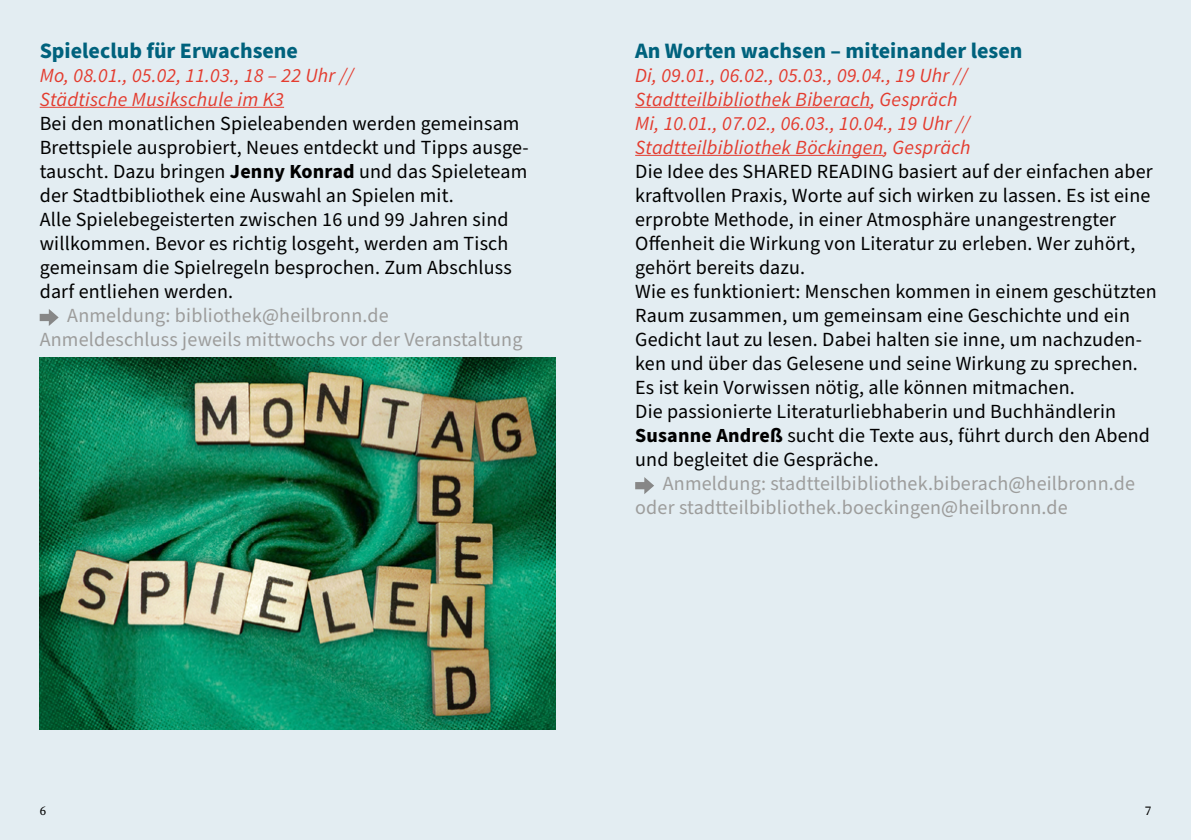
<style>
.page{position:relative;width:1191px;height:840px;background:#fff}
.page>*{position:absolute;margin:0;border:0;box-sizing:border-box;transform-origin:0 0}
.t1{font:700 22px "Source Sans Pro";color:#00627d}
.t2{font:20px/24px "Source Sans Pro";letter-spacing:.01em;color:#000}
.t3{font:italic 20px/24px "Source Sans Variable";letter-spacing:.01em;color:#e43c2f}
.t4{font:20px/24px "Source Sans Pro";letter-spacing:.01em;color:#9d9d9c}
.t5{font:13px "Source Serif Pro";color:#000}
.s1{font-weight:700}
</style>
<div class="page">
<div style="left:0;top:0;width:1191px;height:839px;background:#e3edf2"></div>
<hr style="left:40px;top:107px;width:244px;height:1px;background:#e43c2f">
<svg style="left:40px;top:309px;width:19px;height:17px"></svg>
<hr style="left:635px;top:107px;width:235px;height:1px;background:#e43c2f">
<hr style="left:635px;top:155px;width:248px;height:1px;background:#e43c2f">
<svg style="left:635px;top:477px;width:19px;height:17px"></svg>
<img style="left:40px;top:357px;width:516px;height:372px">
<p class="t1" style="left:40px;top:35px;width:260px">Spieleclub für Erwachsene</p>
<p class="t3" style="left:40px;top:63px;width:315px">Mo, 08.01., 05.02, 11.03., 18 – 22 Uhr //<br>Städtische Musikschule im K3</p>
<p class="t2" style="left:40px;top:112px;width:490px">Bei den monatlichen Spieleabenden werden gemeinsam Brettspiele ausprobiert, Neues entdeckt und Tipps ausge&shy;tauscht. Dazu bringen <span class="s1">Jenny Konrad</span> und das Spieleteam der Stadtbibliothek eine Auswahl an Spielen mit.<br>Alle Spielebegeisterten zwischen 16 und 99 Jahren sind willkommen. Bevor es richtig losgeht, werden am Tisch gemeinsam die Spielregeln besprochen. Zum Abschluss darf entliehen werden.</p>
<p class="t4" style="left:40px;top:304px;width:484px;text-indent:28px">Anmeldung: bibliothek@heilbronn.de<br>Anmeldeschluss jeweils mittwochs vor der Veranstaltung</p>
<p class="t1" style="left:635px;top:35px;width:389px">An Worten wachsen – miteinander lesen</p>
<p class="t3" style="left:635px;top:63px;width:337px">Di, 09.01., 06.02., 05.03., 09.04., 19 Uhr // Stadtteilbibliothek Biberach, Gespräch Mi, 10.01., 07.02., 06.03., 10.04., 19 Uhr // Stadtteilbibliothek Böckingen, Gespräch</p>
<p class="t2" style="left:635px;top:160px;width:523px">Die Idee des SHARED READING basiert auf der einfachen aber kraftvollen Praxis, Worte auf sich wirken zu lassen. Es ist eine erprobte Methode, in einer Atmosphäre unangestrengter Offenheit die Wirkung von Literatur zu erleben. Wer zuhört, gehört bereits dazu.<br>Wie es funktioniert: Menschen kommen in einem geschützten Raum zusammen, um gemeinsam eine Geschichte und ein Gedicht laut zu lesen. Dabei halten sie inne, um nachzuden&shy;ken und über das Gelesene und seine Wirkung zu sprechen.<br>Es ist kein Vorwissen nötig, alle können mitmachen.<br>Die passionierte Literaturliebhaberin und Buchhändlerin <span class="s1">Susanne Andreß</span> sucht die Texte aus, führt durch den Abend und begleitet die Gespräche.</p>
<p class="t4" style="left:635px;top:472px;width:501px;text-indent:28px">Anmeldung: stadtteilbibliothek.biberach@heilbronn.de oder stadtteilbibliothek.boeckingen@heilbronn.de</p>
<p class="t5" style="left:40px;top:801px;width:8px">6</p>
<p class="t5" style="left:1144px;top:801px;width:8px">7</p>
</div>
